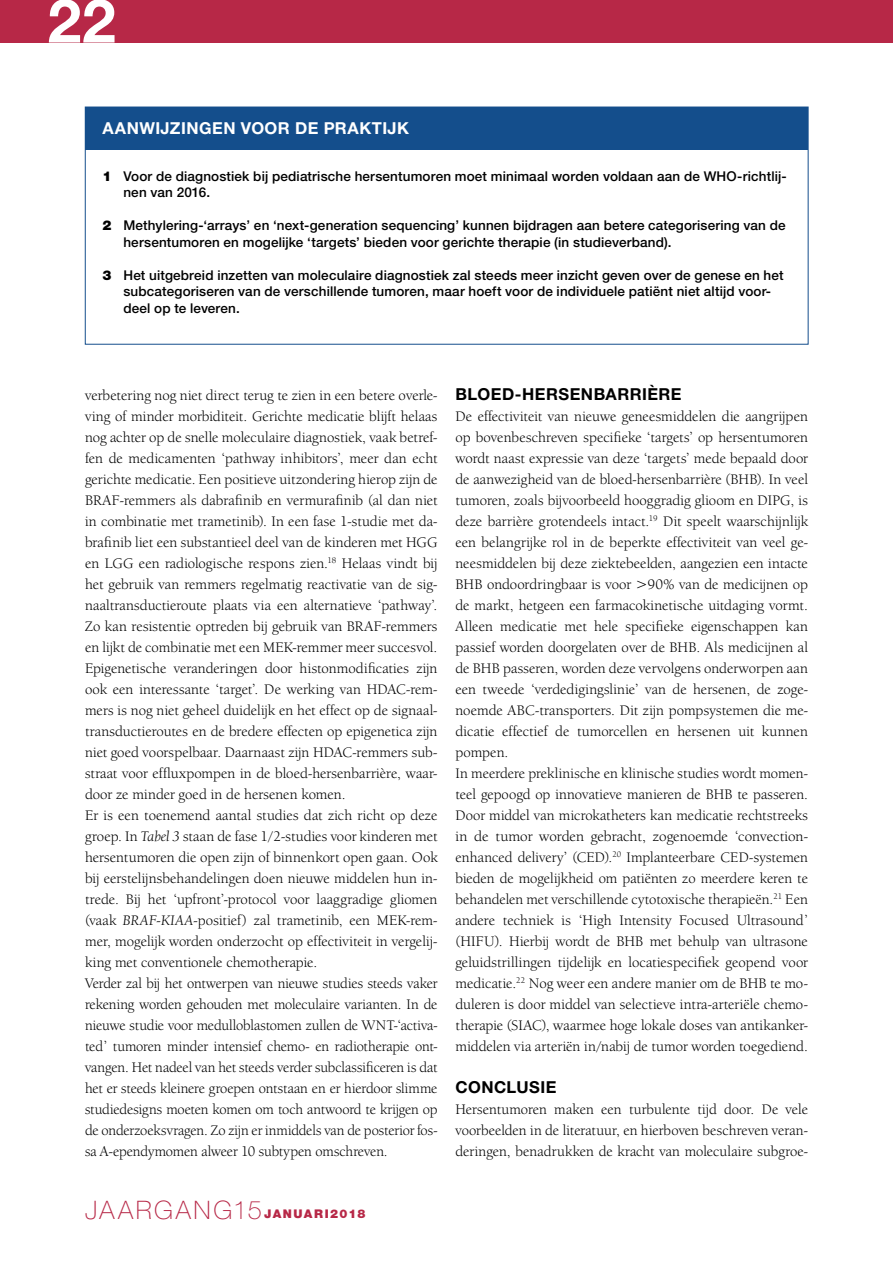
<style>
.page{position:relative;width:893px;height:1263px;background:#fff}
.page>*{position:absolute;margin:0;border:0;box-sizing:border-box;transform-origin:0 0}
.t1{font:700 60.75px "Helvetica Neue LT Std";color:#fff}
.t2{font:700 16.5px "Helvetica Neue LT Std";letter-spacing:.025em;color:#000}
.t3{font:700 16.5px "Helvetica Neue LT Std";letter-spacing:.025em;color:#fff}
.t4{font:15px/21px "Berkeley Oldstyle IT Cby BT";letter-spacing:.005em;color:#000}
.t5{font:500 13.5px/16.5px "Helvetica Neue LT Std";letter-spacing:.01em;color:#000}
.t6{font:900 12px "Helvetica Neue LT Std";letter-spacing:.12em;color:#b72847}
.s1{font-weight:900}
.s2{font-style:italic}
.s3{font-weight:100;font-size:25.5px}
</style>
<div class="page">
<div style="left:0;top:0;width:893px;height:43px;background:#b72847"></div>
<div style="left:85px;top:107px;width:723px;height:43px;background:#144e8c"></div>
<div style="left:85px;top:107px;width:723px;height:237px;border:1px solid #144e8c"></div>
<h1 class="t1" style="left:48px;top:-17px;width:70px">22</h1>
<p class="t3" style="left:102px;top:118px;width:308px">AANWIJZINGEN VOOR DE PRAKTIJK</p>
<p class="t5" style="left:123px;top:167px;width:665px;text-indent:-21px"><span class="s1">1</span> Voor de diagnostiek bij pediatrische hersentumoren moet minimaal worden voldaan aan de WHO-richtlij&shy;nen van 2016.</p>
<p class="t5" style="left:123px;top:217px;width:664px;text-indent:-21px"><span class="s1">2</span> Methylering-‘arrays’ en ‘next-generation sequencing’ kunnen bijdragen aan betere categorisering van de hersentumoren en mogelijke ‘targets’ bieden voor gerichte therapie (in studieverband).</p>
<p class="t5" style="left:123px;top:267px;width:662px;text-indent:-21px"><span class="s1">3</span> Het uitgebreid inzetten van moleculaire diagnostiek zal steeds meer inzicht geven over de genese en het subcategoriseren van de verschillende tumoren, maar hoeft voor de individuele patiënt niet altijd voor&shy;deel op te leveren.</p>
<p class="t4" style="left:85px;top:384px;width:354px">verbetering nog niet direct terug te zien in een betere overle&shy;ving of minder morbiditeit. Gerichte medicatie blijft helaas nog achter op de snelle moleculaire diagnostiek, vaak betref&shy;fen de medicamenten ‘pathway inhibitors’, meer dan echt gerichte medicatie. Een positieve uitzondering hierop zijn de BRAF-remmers als dabrafinib en vermurafinib (al dan niet in combinatie met trametinib). In een fase 1-studie met da&shy;brafinib liet een substantieel deel van de kinderen met HGG en LGG een radiologische respons zien.<sup>18</sup> Helaas vindt bij het gebruik van remmers regelmatig reactivatie van de sig&shy;naaltransductieroute plaats via een alternatieve ‘pathway’.<br>Zo kan resistentie optreden bij gebruik van BRAF-remmers en lijkt de combinatie met een MEK-remmer meer succesvol.<br>Epigenetische veranderingen door histonmodificaties zijn ook een interessante ‘target’. De werking van HDAC-rem&shy;mers is nog niet geheel duidelijk en het effect op de signaal&shy;transductieroutes en de bredere effecten op epigenetica zijn niet goed voorspelbaar. Daarnaast zijn HDAC-remmers sub&shy;straat voor effluxpompen in de bloed-hersenbarrière, waar&shy;door ze minder goed in de hersenen komen.<br>Er is een toenemend aantal studies dat zich richt op deze groep. In <span class="s2">Tabel 3</span> staan de fase 1/2-studies voor kinderen met hersentumoren die open zijn of binnenkort open gaan. Ook bij eerstelijnsbehandelingen doen nieuwe middelen hun in&shy;trede. Bij het ‘upfront’-protocol voor laaggradige gliomen (vaak <span class="s2">BRAF-KIAA</span>-positief) zal trametinib, een MEK-rem&shy;mer, mogelijk worden onderzocht op effectiviteit in vergelij&shy;king met conventionele chemotherapie.<br>Verder zal bij het ontwerpen van nieuwe studies steeds vaker rekening worden gehouden met moleculaire varianten. In de nieuwe studie voor medulloblastomen zullen de WNT-‘activa&shy;ted’ tumoren minder intensief chemo- en radiotherapie ont&shy;vangen. Het nadeel van het steeds verder subclassificeren is dat het er steeds kleinere groepen ontstaan en er hierdoor slimme studiedesigns moeten komen om toch antwoord te krijgen op de onderzoeksvragen. Zo zijn er inmiddels van de posterior fos&shy;sa A-ependymomen alweer 10 subtypen omschreven.</p>
<p class="t2" style="left:455px;top:383px;width:228px">BLOED-HERSENBARRIÈRE</p>
<p class="t4" style="left:455px;top:405px;width:354px">De effectiviteit van nieuwe geneesmiddelen die aangrijpen op bovenbeschreven specifieke ‘targets’ op hersentumoren wordt naast expressie van deze ‘targets’ mede bepaald door de aanwezigheid van de bloed-hersenbarrière (BHB). In veel tumoren, zoals bijvoorbeeld hooggradig glioom en DIPG, is deze barrière grotendeels intact.<sup>19</sup> Dit speelt waarschijnlijk een belangrijke rol in de beperkte effectiviteit van veel ge&shy;neesmiddelen bij deze ziektebeelden, aangezien een intacte BHB ondoordringbaar is voor &gt;90% van de medicijnen op de markt, hetgeen een farmacokinetische uitdaging vormt.<br>Alleen medicatie met hele specifieke eigenschappen kan passief worden doorgelaten over de BHB. Als medicijnen al de BHB passeren, worden deze vervolgens onderworpen aan een tweede ‘verdedigingslinie’ van de hersenen, de zoge&shy;noemde ABC-transporters. Dit zijn pompsystemen die me&shy;dicatie effectief de tumorcellen en hersenen uit kunnen pompen.<br>In meerdere preklinische en klinische studies wordt momen&shy;teel gepoogd op innovatieve manieren de BHB te passeren.<br>Door middel van microkatheters kan medicatie rechtstreeks in de tumor worden gebracht, zogenoemde ‘convection&shy;enhanced delivery’ (CED).<sup>20</sup> Implanteerbare CED-systemen bieden de mogelijkheid om patiënten zo meerdere keren te behandelen met verschillende cytotoxische therapieën.<sup>21</sup> Een andere techniek is ‘High Intensity Focused Ultrasound’ (HIFU). Hierbij wordt de BHB met behulp van ultrasone geluidstrillingen tijdelijk en locatiespecifiek geopend voor medicatie.<sup>22</sup> Nog weer een andere manier om de BHB te mo&shy;duleren is door middel van selectieve intra-arteriële chemo&shy;therapie (SIAC), waarmee hoge lokale doses van antikanker&shy;middelen via arteriën in/nabij de tumor worden toegediend.</p>
<p class="t2" style="left:455px;top:1076px;width:103px">CONCLUSIE</p>
<p class="t4" style="left:455px;top:1098px;width:354px;text-align:justify">Hersentumoren maken een turbulente tijd door. De vele voorbeelden in de literatuur, en hierboven beschreven veran&shy;deringen, benadrukken de kracht van moleculaire subgroe-</p>
<p class="t6" style="left:85px;top:1206px;width:282px"><span class="s3">JAARGANG15</span>JANUARI2018</p>
</div>
